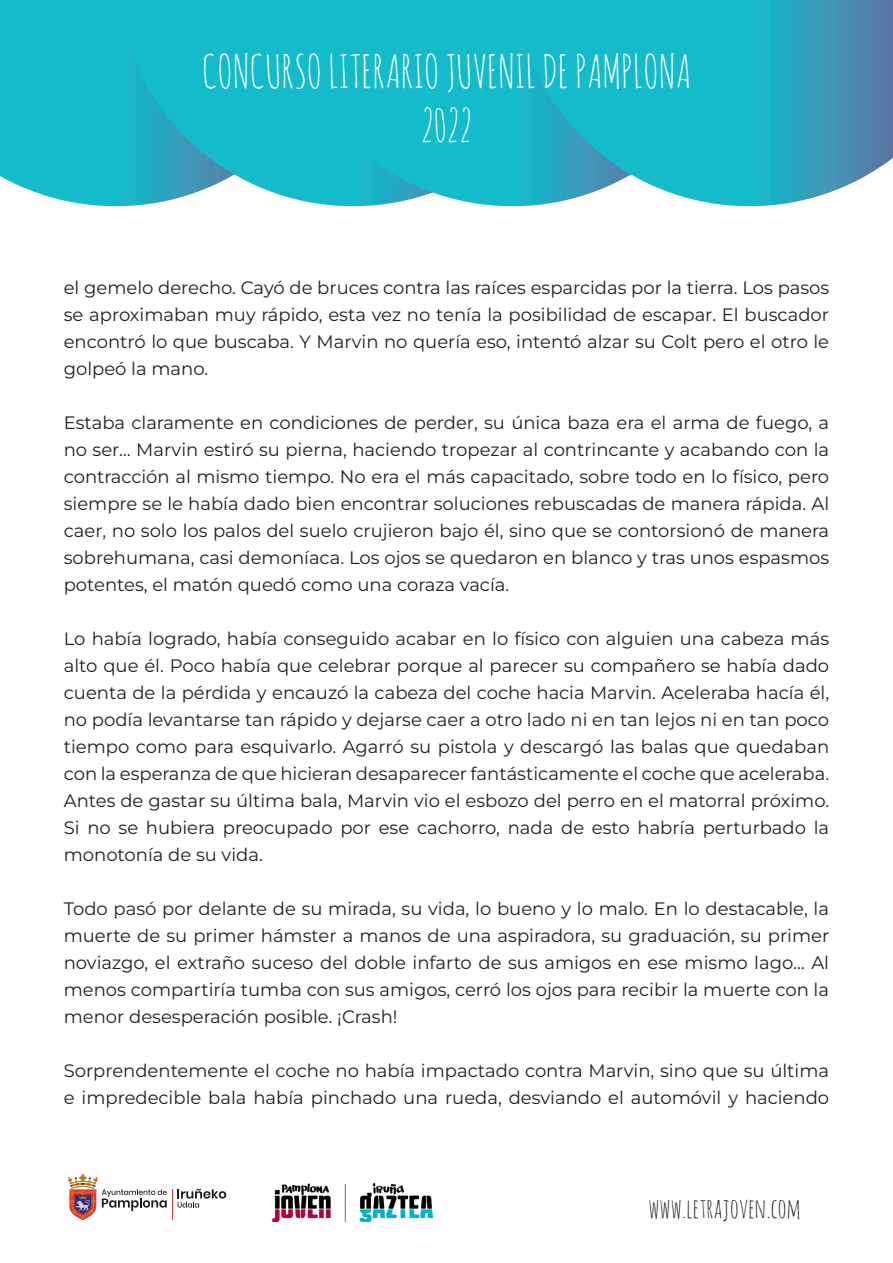
<style>
.page{position:relative;width:893px;height:1263px;background:#fff}
.page>*{position:absolute;margin:0;border:0;box-sizing:border-box;transform-origin:0 0}
.titulo_arriba{font:45px "Amatic SC";color:#fff}
.t1{font:27px "Amatic SC";color:#231f20}
.texto{font:18px/27px "Montserrat";color:#231f20;text-align:justify}
</style>
<div class="page">
<div style="left:0;top:0;width:118px;height:206px;background:#14bccb"></div>
<svg style="left:118px;top:0;width:159px;height:206px;background:#28bbcb"></svg>
<div style="left:277px;top:0;width:237px;height:206px;background:#14bccb"></div>
<svg style="left:514px;top:0;width:379px;height:206px;background:#30b2c6"></svg>
<svg style="left:178px;top:1189px;width:48px;height:18px"></svg>
<hr style="left:172px;top:1189px;width:1px;height:31px;background:#ee2d2d">
<svg style="left:68px;top:1173px;width:99px;height:47px"></svg>
<img style="left:272px;top:1184px;width:160px;height:37px">
<p class="titulo_arriba" style="left:202px;top:43px;width:490px">CONCURSO LITERARIO JUVENIL DE PAMPLONA</p>
<p class="titulo_arriba" style="left:421px;top:97px;width:52px">2022</p>
<p class="texto" style="left:64px;top:273px;width:767px">el gemelo derecho. Cayó de bruces contra las raíces esparcidas por la tierra. Los pasos se aproximaban muy rápido, esta vez no tenía la posibilidad de escapar. El buscador encontró lo que buscaba. Y Marvin no quería eso, intentó alzar su Colt pero el otro le golpeó la mano.</p>
<p class="texto" style="left:64px;top:408px;width:767px">Estaba claramente en condiciones de perder, su única baza era el arma de fuego, a no ser… Marvin estiró su pierna, haciendo tropezar al contrincante y acabando con la contracción al mismo tiempo. No era el más capacitado, sobre todo en lo físico, pero siempre se le había dado bien encontrar soluciones rebuscadas de manera rápida. Al caer, no solo los palos del suelo crujieron bajo él, sino que se contorsionó de manera sobrehumana, casi demoníaca. Los ojos se quedaron en blanco y tras unos espasmos potentes, el matón quedó como una coraza vacía.</p>
<p class="texto" style="left:64px;top:624px;width:767px">Lo había logrado, había conseguido acabar en lo físico con alguien una cabeza más alto que él. Poco había que celebrar porque al parecer su compañero se había dado cuenta de la pérdida y encauzó la cabeza del coche hacia Marvin. Aceleraba hacía él, no podía levantarse tan rápido y dejarse caer a otro lado ni en tan lejos ni en tan poco tiempo como para esquivarlo. Agarró su pistola y descargó las balas que quedaban con la esperanza de que hicieran desaparecer fantásticamente el coche que aceleraba.<br>Antes de gastar su última bala, Marvin vio el esbozo del perro en el matorral próximo.<br>Si no se hubiera preocupado por ese cachorro, nada de esto habría perturbado la monotonía de su vida.</p>
<p class="texto" style="left:64px;top:894px;width:767px">Todo pasó por delante de su mirada, su vida, lo bueno y lo malo. En lo destacable, la muerte de su primer hámster a manos de una aspiradora, su graduación, su primer noviazgo, el extraño suceso del doble infarto de sus amigos en ese mismo lago… Al menos compartiría tumba con sus amigos, cerró los ojos para recibir la muerte con la menor desesperación posible. ¡Crash!</p>
<p class="texto" style="left:64px;top:1056px;width:767px">Sorprendentemente el coche no había impactado contra Marvin, sino que su última e impredecible bala había pinchado una rueda, desviando el automóvil y haciendo</p>
<p class="t1" style="left:648px;top:1190px;width:154px">www.letrajoven.com</p>
</div>
